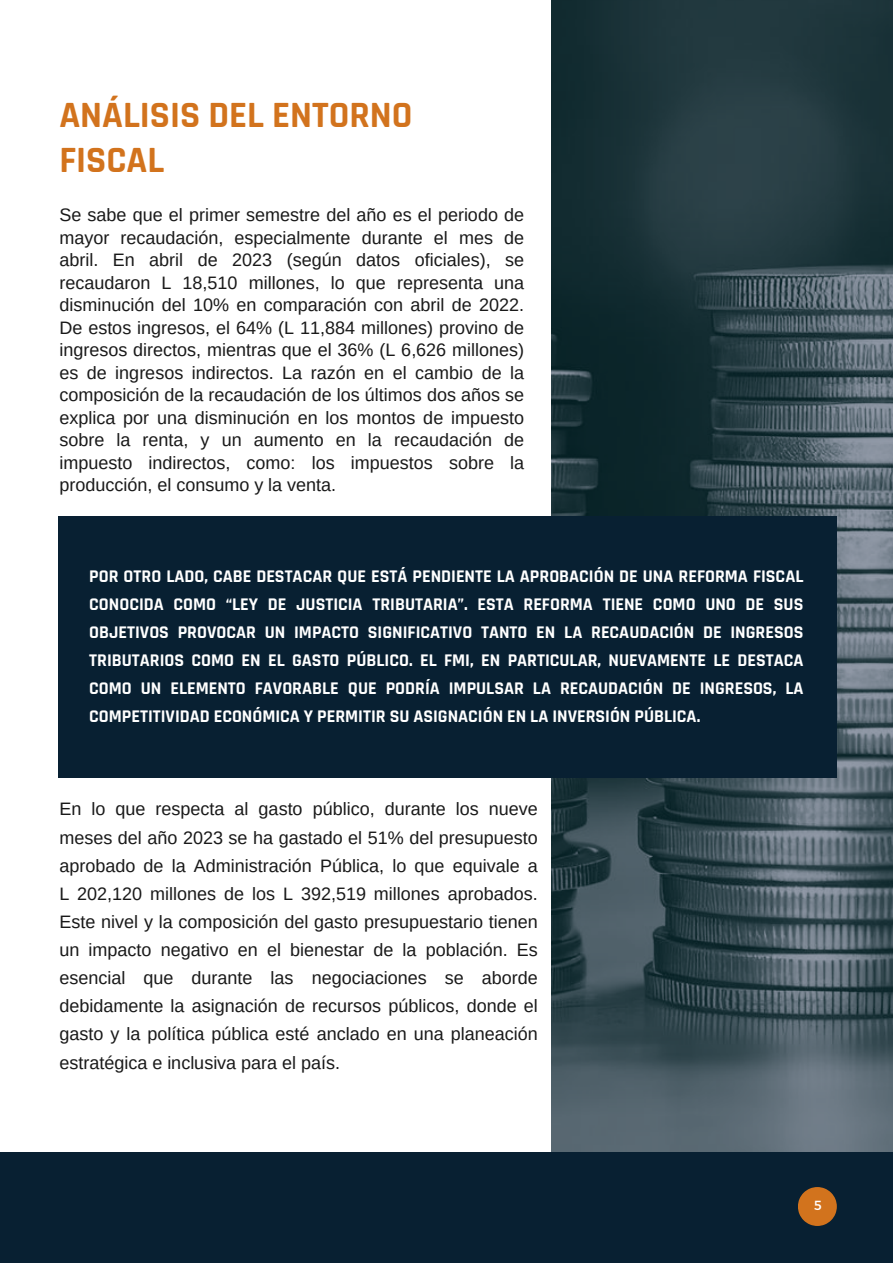
<style>
.page{position:relative;width:893px;height:1264px;background:#fff}
.page>*{position:absolute;margin:0;border:0;box-sizing:border-box;transform-origin:0 0}
.t1{font:700 37.5px/45px "Rajdhani";color:#d2731d}
.t2{font:18px/22.5px "Arimo";color:#191919;text-align:justify}
.t3{font:700 18px/28px "Rajdhani";color:#fff;text-align:justify}
.t4{font:13.2px "Montserrat";color:#fff}
</style>
<div class="page">
<img style="left:551px;top:0;width:341px;height:1152px">
<div style="left:58px;top:516px;width:778px;height:261px;background:#082032"></div>
<div style="left:0;top:1152px;width:892px;height:110px;background:#082032"></div>
<svg style="left:798px;top:1187px;width:38px;height:38px"></svg>
<p class="t1" style="left:59px;top:93px;width:355px">ANÁLISIS DEL ENTORNO<br>FISCAL</p>
<p class="t2" style="left:59px;top:204px;width:466px">Se sabe que el primer semestre del año es el periodo de mayor recaudación, especialmente durante el mes de abril. En abril de 2023 (según datos oficiales), se recaudaron L 18,510 millones, lo que representa una disminución del 10% en comparación con abril de 2022.<br>De estos ingresos, el 64% (L 11,884 millones) provino de ingresos directos, mientras que el 36% (L 6,626 millones) es de ingresos indirectos. La razón en el cambio de la composición de la recaudación de los últimos dos años se explica por una disminución en los montos de impuesto sobre la renta, y un aumento en la recaudación de impuesto indirectos, como: los impuestos sobre la producción, el consumo y la venta.</p>
<p class="t3" style="left:89px;top:562px;width:715px">POR OTRO LADO, CABE DESTACAR QUE ESTÁ PENDIENTE LA APROBACIÓN DE UNA REFORMA FISCAL CONOCIDA COMO “LEY DE JUSTICIA TRIBUTARIA”. ESTA REFORMA TIENE COMO UNO DE SUS OBJETIVOS PROVOCAR UN IMPACTO SIGNIFICATIVO TANTO EN LA RECAUDACIÓN DE INGRESOS TRIBUTARIOS COMO EN EL GASTO PÚBLICO. EL FMI, EN PARTICULAR, NUEVAMENTE LE DESTACA COMO UN ELEMENTO FAVORABLE QUE PODRÍA IMPULSAR LA RECAUDACIÓN DE INGRESOS, LA COMPETITIVIDAD ECONÓMICA Y PERMITIR SU ASIGNACIÓN EN LA INVERSIÓN PÚBLICA.</p>
<p class="t2" style="left:59px;top:795px;width:480px;line-height:28px">En lo que respecta al gasto público, durante los nueve meses del año 2023 se ha gastado el 51% del presupuesto aprobado de la Administración Pública, lo que equivale a L 202,120 millones de los L 392,519 millones aprobados.<br>Este nivel y la composición del gasto presupuestario tienen un impacto negativo en el bienestar de la población. Es esencial que durante las negociaciones se aborde debidamente la asignación de recursos públicos, donde el gasto y la política pública esté anclado en una planeación estratégica e inclusiva para el país.</p>
<p class="t4" style="left:814px;top:1196px;width:9px">5</p>
</div>
